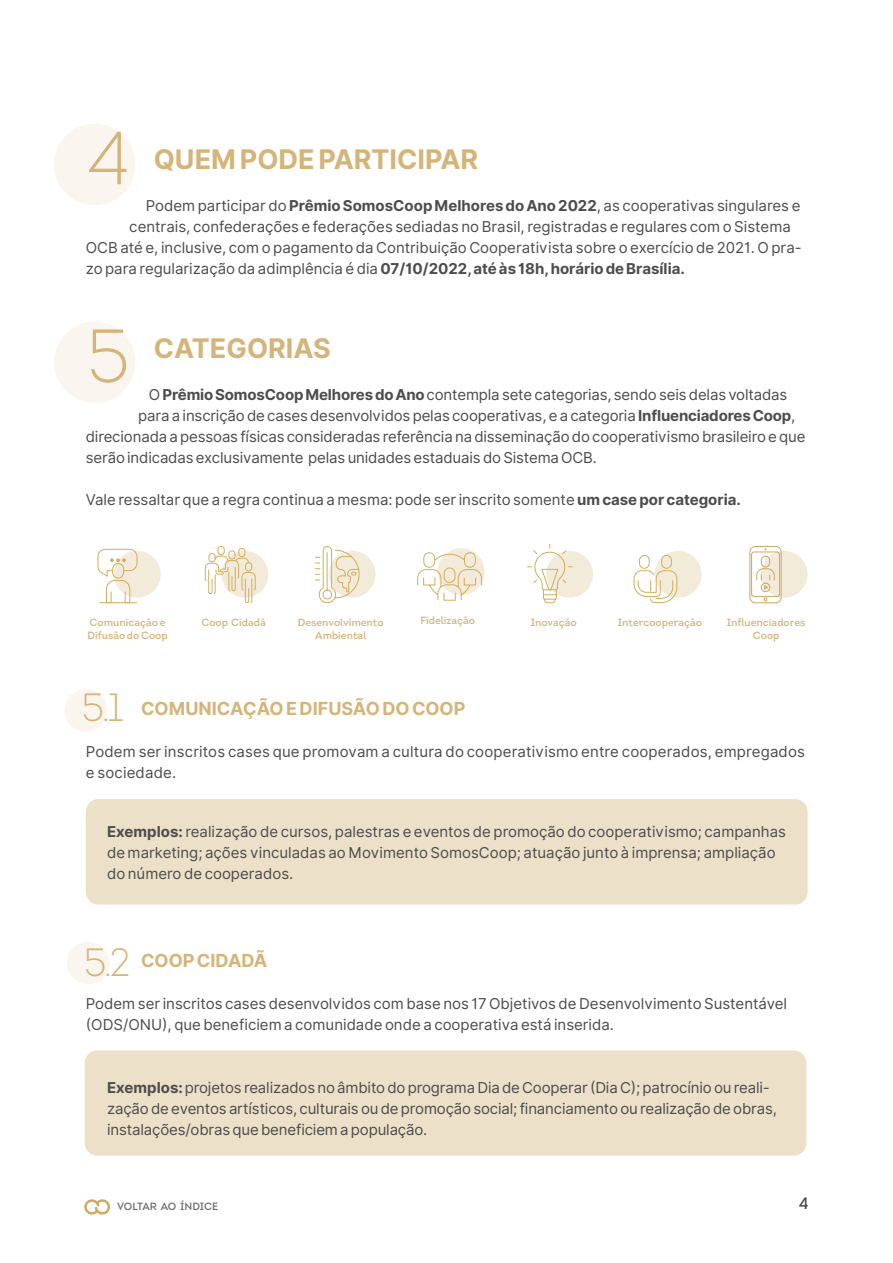
<style>
.page{position:relative;width:893px;height:1263px;background:#fff}
.page>*{position:absolute;margin:0;border:0;box-sizing:border-box;transform-origin:0 0}
.List_Paragraph{font:75px "Intro Light Alt";color:#d4b478}
.List_Paragraph-2{font:39.3px "Intro Light Alt";color:#d4b478}
.Titulo{font:700 27px "Inter";color:#d4b478}
.Default{font:700 18px "Inter";color:#d4b478}
.t1{font:16.5px "Intro";color:#4b4c4d}
.Default-2{font:15px/21px "Inter";letter-spacing:-.005em;color:#4b4c4d}
.Texto{font:15px/21px "Inter";color:#4b4c4d}
.t2{font:700 15px "Inter";color:#4b4c4d}
.Default-3{font:10.5px/12.6px "Intro";color:#d4b478}
.t3{font:10.5px "Intro";letter-spacing:-.01em;color:#6c6d70}
.s1{font-weight:700}
.s2{font-weight:400}
</style>
<div class="page">
<div style="left:85px;top:1050px;width:721px;height:106px;background:#ede0c8;border-radius:13px"></div>
<div style="left:86px;top:799px;width:722px;height:105px;background:#ede0c8;border-radius:13px"></div>
<svg style="left:84px;top:1199px;width:26px;height:16px"></svg>
<div style="left:54px;top:124px;width:81px;height:81px;background:#faf6ef;border-radius:50%"></div>
<div style="left:54px;top:321px;width:81px;height:82px;background:#faf6ef;border-radius:50%"></div>
<div style="left:65px;top:689px;width:42px;height:43px;background:#faf6ef;border-radius:50%"></div>
<div style="left:67px;top:942px;width:42px;height:42px;background:#faf6ef;border-radius:50%"></div>
<div style="left:114px;top:551px;width:47px;height:47px;background:#f3ebd9;border-radius:50%"></div>
<svg style="left:97px;top:548px;width:41px;height:55px"></svg>
<hr style="left:100px;top:602px;width:37px;height:1px;background:#d4ad5c">
<div style="left:329px;top:551px;width:47px;height:47px;background:#f3ebd9;border-radius:50%"></div>
<svg style="left:315px;top:546px;width:45px;height:57px"></svg>
<div style="left:546px;top:551px;width:47px;height:47px;background:#f3ebd9;border-radius:50%"></div>
<svg style="left:527px;top:544px;width:46px;height:59px"></svg>
<div style="left:761px;top:551px;width:47px;height:47px;background:#f3ebd9;border-radius:50%"></div>
<svg style="left:749px;top:546px;width:33px;height:57px"></svg>
<div style="left:222px;top:551px;width:46px;height:47px;background:#f3ebd9;border-radius:50%"></div>
<svg style="left:205px;top:546px;width:51px;height:57px"></svg>
<div style="left:438px;top:548px;width:46px;height:47px;background:#f3ebd9;border-radius:50%"></div>
<svg style="left:417px;top:552px;width:65px;height:49px"></svg>
<div style="left:655px;top:551px;width:47px;height:47px;background:#f3ebd9;border-radius:50%"></div>
<svg style="left:633px;top:555px;width:45px;height:48px"></svg>
<p class="List_Paragraph" style="left:86px;top:112px;width:45px">4</p>
<p class="Titulo" style="left:154px;top:139px;width:326px">QUEM PODE PARTICIPAR</p>
<p class="Default-2" style="left:146px;top:195px;width:656px">Podem participar do <span class="s1">Prêmio SomosCoop Melhores do Ano 2022</span>, as cooperativas singulares e</p>
<p class="Default-2" style="left:129px;top:216px;width:663px">centrais, confederações e federações sediadas no Brasil, registradas e regulares com o Sistema</p>
<p class="Default-2" style="left:86px;top:237px;width:717px">OCB até e, inclusive, com o pagamento da Contribuição Cooperativista sobre o exercício de 2021. O pra-</p>
<p class="t2" style="left:86px;top:257px;width:601px"><span class="s2">zo para regularização da adimplência é dia</span> 07/10/2022, até às 18h, horário de Brasília.</p>
<p class="List_Paragraph" style="left:86px;top:309px;width:45px">5</p>
<p class="Titulo" style="left:154px;top:328px;width:179px">CATEGORIAS</p>
<p class="Default-2" style="left:149px;top:384px;width:640px">O <span class="s1">Prêmio SomosCoop Melhores do Ano</span> contempla sete categorias, sendo seis delas voltadas</p>
<p class="Default-2" style="left:138px;top:405px;width:659px">para a inscrição de cases desenvolvidos pelas cooperativas, e a categoria <span class="s1">Influenciadores Coop</span>,</p>
<p class="Default-2" style="left:86px;top:426px;width:721px">direcionada a pessoas físicas consideradas referência na disseminação do cooperativismo brasileiro e que</p>
<p class="Default-2" style="left:86px;top:447px;width:513px">serão indicadas exclusivamente pelas unidades estaduais do Sistema OCB.</p>
<p class="Default-2" style="left:86px;top:489px;width:657px">Vale ressaltar que a regra continua a mesma: pode ser inscrito somente <span class="s1">um case por categoria.</span></p>
<p class="Default-3" style="left:201px;top:616px;width:66px">Coop Cidadã</p>
<p class="Default-3" style="left:420px;top:614px;width:56px">Fidelização</p>
<p class="Default-3" style="left:618px;top:616px;width:86px">Intercooperação</p>
<p class="Default-3" style="left:531px;top:616px;width:47px">Inovação</p>
<p class="Default-3" style="left:727px;top:616px;width:80px">Influenciadores</p>
<p class="Default-3" style="left:753px;top:629px;width:28px">Coop</p>
<p class="Default-3" style="left:87px;top:616px;width:82px">Comunicação e<br>Difusão do Coop</p>
<p class="Default-3" style="left:298px;top:616px;width:87px">Desenvolvimento</p>
<p class="Default-3" style="left:315px;top:629px;width:53px">Ambiental</p>
<p class="List_Paragraph-2" style="left:82px;top:683px;width:44px">5.1</p>
<p class="Default" style="left:141px;top:695px;width:326px">COMUNICAÇÃO E DIFUSÃO DO COOP</p>
<p class="Default-2" style="left:86px;top:741px;width:721px">Podem ser inscritos cases que promovam a cultura do cooperativismo entre cooperados, empregados e sociedade.</p>
<p class="Default-2" style="left:107px;top:821px;width:680px"><span class="s1">Exemplos:</span> realização de cursos, palestras e eventos de promoção do cooperativismo; campanhas de marketing; ações vinculadas ao Movimento SomosCoop; atuação junto à imprensa; ampliação do número de cooperados.</p>
<p class="List_Paragraph-2" style="left:84px;top:937px;width:48px">5.2</p>
<p class="Default" style="left:141px;top:947px;width:128px">COOP CIDADÃ</p>
<p class="Texto" style="left:86px;top:993px;width:703px">Podem ser inscritos cases desenvolvidos com base nos 17 Objetivos de Desenvolvimento Sustentável (ODS/ONU), que beneficiem a comunidade onde a cooperativa está inserida.</p>
<p class="Default-2" style="left:107px;top:1077px;width:671px"><span class="s1">Exemplos:</span> projetos realizados no âmbito do programa Dia de Cooperar (Dia C); patrocínio ou reali&shy;zação de eventos artísticos, culturais ou de promoção social; financiamento ou realização de obras, instalações/obras que beneficiem a população.</p>
<p class="t3" style="left:117px;top:1200px;width:103px">VOLTAR AO ÍNDICE</p>
<p class="t1" style="left:799px;top:1193px;width:11px">4</p>
</div>
